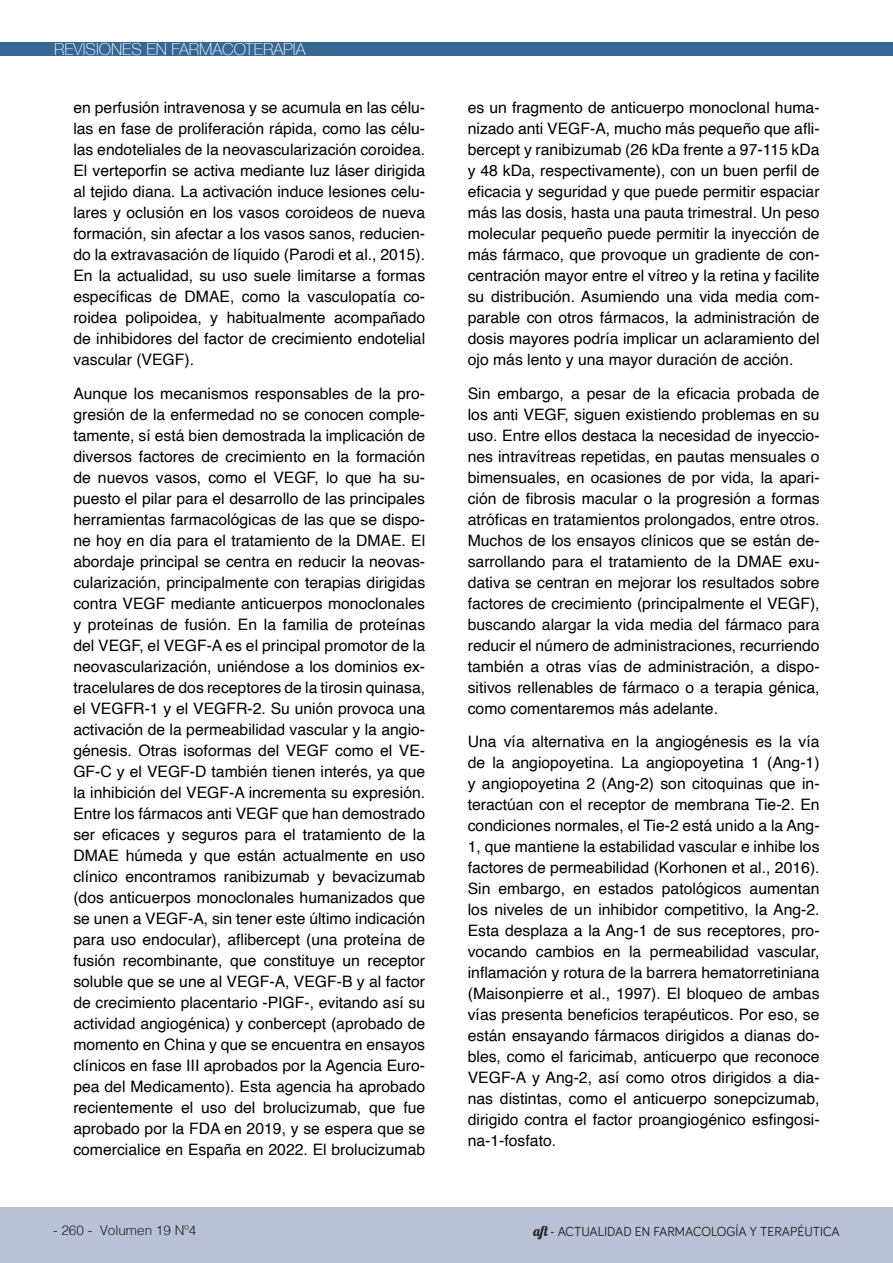
<style>
.page{position:relative;width:893px;height:1263px;background:#fff}
.page>*{position:absolute;margin:0;border:0;box-sizing:border-box;transform-origin:0 0}
.t1{font:100 16.5px "Helvetica Neue";color:#fff}
.t2{font:15.75px/21px "Helvetica";color:#000001;text-align:justify}
.t3{font:13.5px "Bariol";color:#231f20}
.t4{font:300 13.5px "Helvetica";color:#231f20}
.s1{font-family:"Lobster 1.4"}
</style>
<div class="page">
<div style="left:0;top:42px;width:893px;height:13px;background:#366795"></div>
<div style="left:0;top:1207px;width:893px;height:56px;background:#bac1d5"></div>
<p class="t1" style="left:54px;top:37px;width:253px">REVISIONES EN FARMACOTERAPIA</p>
<p class="t2" style="left:73px;top:98px;width:353px">en perfusión intravenosa y se acumula en las célu&shy;las en fase de proliferación rápida, como las célu&shy;las endoteliales de la neovascularización coroidea.<br>El verteporfin se activa mediante luz láser dirigida al tejido diana. La activación induce lesiones celu&shy;lares y oclusión en los vasos coroideos de nueva formación, sin afectar a los vasos sanos, reducien&shy;do la extravasación de líquido (Parodi et al., 2015).<br>En la actualidad, su uso suele limitarse a formas específicas de DMAE, como la vasculopatía co&shy;roidea polipoidea, y habitualmente acompañado de inhibidores del factor de crecimiento endotelial vascular (VEGF).</p>
<p class="t2" style="left:73px;top:383px;width:353px">Aunque los mecanismos responsables de la pro&shy;gresión de la enfermedad no se conocen comple&shy;tamente, sí está bien demostrada la implicación de diversos factores de crecimiento en la formación de nuevos vasos, como el VEGF, lo que ha su&shy;puesto el pilar para el desarrollo de las principales herramientas farmacológicas de las que se dispo&shy;ne hoy en día para el tratamiento de la DMAE. El abordaje principal se centra en reducir la neovas&shy;cularización, principalmente con terapias dirigidas contra VEGF mediante anticuerpos monoclonales y proteínas de fusión. En la familia de proteínas del VEGF, el VEGF-A es el principal promotor de la neovascularización, uniéndose a los dominios ex&shy;tracelulares de dos receptores de la tirosin quinasa, el VEGFR-1 y el VEGFR-2. Su unión provoca una activación de la permeabilidad vascular y la angio&shy;génesis. Otras isoformas del VEGF como el VE-GF-C y el VEGF-D también tienen interés, ya que la inhibición del VEGF-A incrementa su expresión.<br>Entre los fármacos anti VEGF que han demostrado ser eficaces y seguros para el tratamiento de la DMAE húmeda y que están actualmente en uso clínico encontramos ranibizumab y bevacizumab (dos anticuerpos monoclonales humanizados que se unen a VEGF-A, sin tener este último indicación para uso endocular), aflibercept (una proteína de fusión recombinante, que constituye un receptor soluble que se une al VEGF-A, VEGF-B y al factor de crecimiento placentario -PIGF-, evitando así su actividad angiogénica) y conbercept (aprobado de momento en China y que se encuentra en ensayos clínicos en fase III aprobados por la Agencia Euro&shy;pea del Medicamento). Esta agencia ha aprobado recientemente el uso del brolucizumab, que fue aprobado por la FDA en 2019, y se espera que se comercialice en España en 2022. El brolucizumab</p>
<p class="t4" style="left:53px;top:1218px;width:145px">- 260 - Volumen 19 Nº4</p>
<p class="t2" style="left:468px;top:97px;width:353px">es un fragmento de anticuerpo monoclonal huma&shy;nizado anti VEGF-A, mucho más pequeño que afli&shy;bercept y ranibizumab (26 kDa frente a 97-115 kDa y 48 kDa, respectivamente), con un buen perfil de eficacia y seguridad y que puede permitir espaciar más las dosis, hasta una pauta trimestral. Un peso molecular pequeño puede permitir la inyección de más fármaco, que provoque un gradiente de con&shy;centración mayor entre el vítreo y la retina y facilite su distribución. Asumiendo una vida media com&shy;parable con otros fármacos, la administración de dosis mayores podría implicar un aclaramiento del ojo más lento y una mayor duración de acción.</p>
<p class="t2" style="left:468px;top:383px;width:353px">Sin embargo, a pesar de la eficacia probada de los anti VEGF, siguen existiendo problemas en su uso. Entre ellos destaca la necesidad de inyeccio&shy;nes intravítreas repetidas, en pautas mensuales o bimensuales, en ocasiones de por vida, la apari&shy;ción de fibrosis macular o la progresión a formas atróficas en tratamientos prolongados, entre otros.<br>Muchos de los ensayos clínicos que se están de&shy;sarrollando para el tratamiento de la DMAE exu&shy;dativa se centran en mejorar los resultados sobre factores de crecimiento (principalmente el VEGF), buscando alargar la vida media del fármaco para reducir el número de administraciones, recurriendo también a otras vías de administración, a dispo&shy;sitivos rellenables de fármaco o a terapia génica, como comentaremos más adelante.</p>
<p class="t2" style="left:468px;top:732px;width:353px">Una vía alternativa en la angiogénesis es la vía de la angiopoyetina. La angiopoyetina 1 (Ang-1) y angiopoyetina 2 (Ang-2) son citoquinas que in&shy;teractúan con el receptor de membrana Tie-2. En condiciones normales, el Tie-2 está unido a la Ang-1, que mantiene la estabilidad vascular e inhibe los factores de permeabilidad (Korhonen et al., 2016).<br>Sin embargo, en estados patológicos aumentan los niveles de un inhibidor competitivo, la Ang-2.<br>Esta desplaza a la Ang-1 de sus receptores, pro&shy;vocando cambios en la permeabilidad vascular, inflamación y rotura de la barrera hematorretiniana (Maisonpierre et al., 1997). El bloqueo de ambas vías presenta beneficios terapéuticos. Por eso, se están ensayando fármacos dirigidos a dianas do&shy;bles, como el faricimab, anticuerpo que reconoce VEGF-A y Ang-2, así como otros dirigidos a dia&shy;nas distintas, como el anticuerpo sonepcizumab, dirigido contra el factor proangiogénico esfingosi&shy;na-1-fosfato.</p>
<p class="t3" style="left:533px;top:1222px;width:308px"><span class="s1">aft -</span> ACTUALIDAD EN FARMACOLOGÍA Y TERAPÉUTICA</p>
</div>
